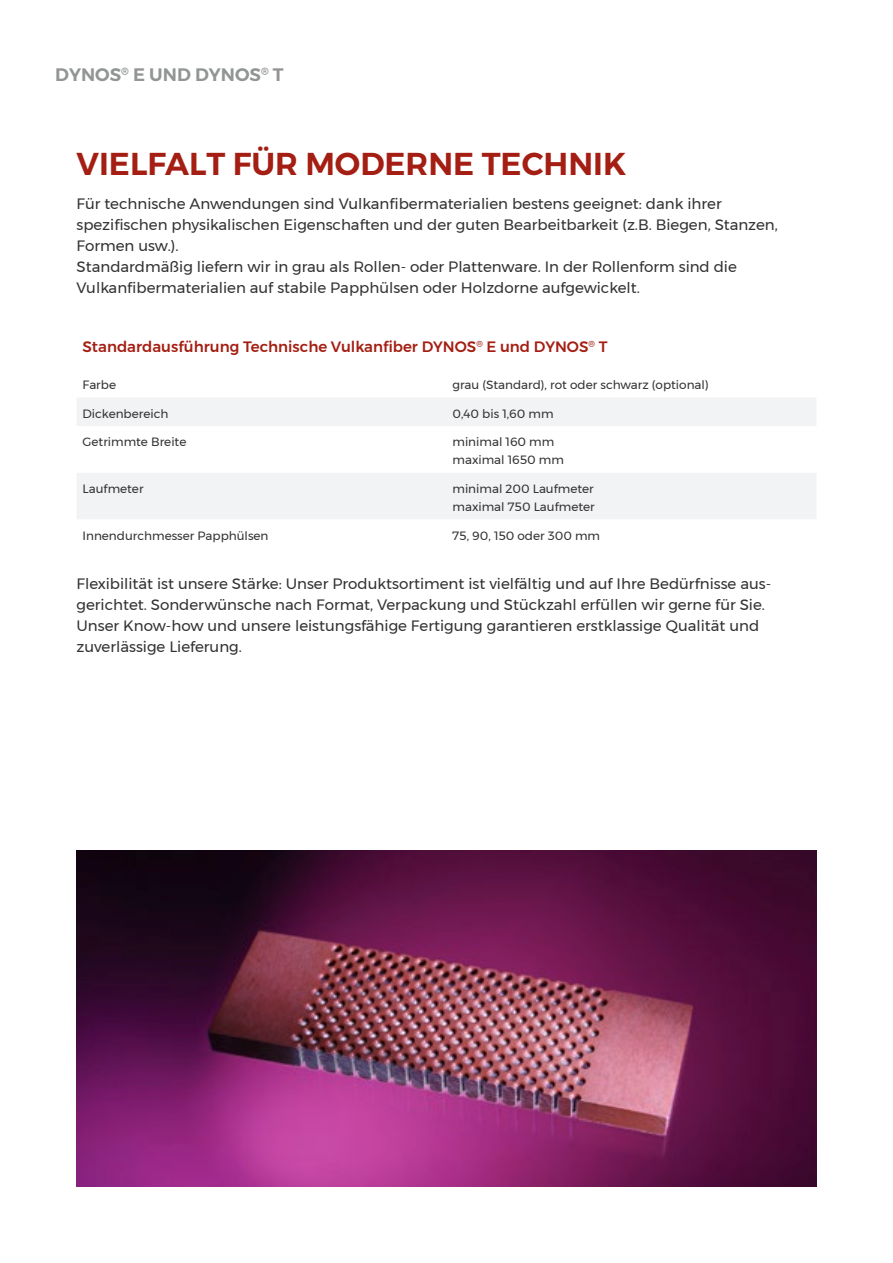
<style>
.page{position:relative;width:893px;height:1263px;background:#fff}
.page>*{position:absolute;margin:0;border:0;box-sizing:border-box;transform-origin:0 0}
.Headline{font:600 31.5px "Montserrat";color:#a41e13}
.Bezeichnung{font:600 18px "Montserrat";color:#929595}
.t1{font:15px/21px "Montserrat";color:#333233}
.Tabellenheadline{font:500 15px "Montserrat";color:#a41e13}
.t2{font:12px/18px "Montserrat";color:#333233}
</style>
<div class="page">
<svg style="left:77px;top:398px;width:739px;height:121px;fill:#f2f3f4"></svg>
<img style="left:77px;top:850px;width:739px;height:336px">
<p class="Bezeichnung" style="left:55px;top:61px;width:230px">DYNOS<sup>®</sup> E UND DYNOS<sup>®</sup> T</p>
<p class="Headline" style="left:77px;top:139px;width:551px">VIELFALT FÜR MODERNE TECHNIK</p>
<p class="t1" style="left:77px;top:193px;width:703px">Für technische Anwendungen sind Vulkanfibermaterialien bestens geeignet: dank ihrer spezifischen physikalischen Eigenschaften und der guten Bearbeitbarkeit (z.B. Biegen, Stanzen, Formen usw.).<br>Standardmäßig liefern wir in grau als Rollen- oder Plattenware. In der Rollenform sind die Vulkanfibermaterialien auf stabile Papphülsen oder Holzdorne aufgewickelt.</p>
<p class="Tabellenheadline" style="left:83px;top:335px;width:526px">Standardausführung Technische Vulkanfiber DYNOS<sup>®</sup> E und DYNOS<sup>®</sup> T</p>
<p class="t2" style="left:83px;top:376px;width:35px">Farbe</p>
<p class="t2" style="left:452px;top:376px;width:258px">grau (Standard), rot oder schwarz (optional)</p>
<p class="t2" style="left:83px;top:404px;width:87px">Dickenbereich</p>
<p class="t2" style="left:452px;top:404px;width:103px">0,40 bis 1,60 mm</p>
<p class="t2" style="left:83px;top:433px;width:105px">Getrimmte Breite</p>
<p class="t2" style="left:452px;top:433px;width:113px">minimal 160 mm maximal 1650 mm</p>
<p class="t2" style="left:83px;top:479px;width:63px">Laufmeter</p>
<p class="t2" style="left:452px;top:479px;width:144px">minimal 200 Laufmeter maximal 750 Laufmeter</p>
<p class="t2" style="left:83px;top:526px;width:187px">Innendurchmesser Papphülsen</p>
<p class="t2" style="left:452px;top:526px;width:149px">75, 90, 150 oder 300 mm</p>
<p class="t1" style="left:77px;top:572px;width:696px">Flexibilität ist unsere Stärke: Unser Produktsortiment ist vielfältig und auf Ihre Bedürfnisse aus&shy;gerichtet. Sonderwünsche nach Format, Verpackung und Stückzahl erfüllen wir gerne für Sie.<br>Unser Know-how und unsere leistungsfähige Fertigung garantieren erstklassige Qualität und zuverlässige Lieferung.</p>
</div>
